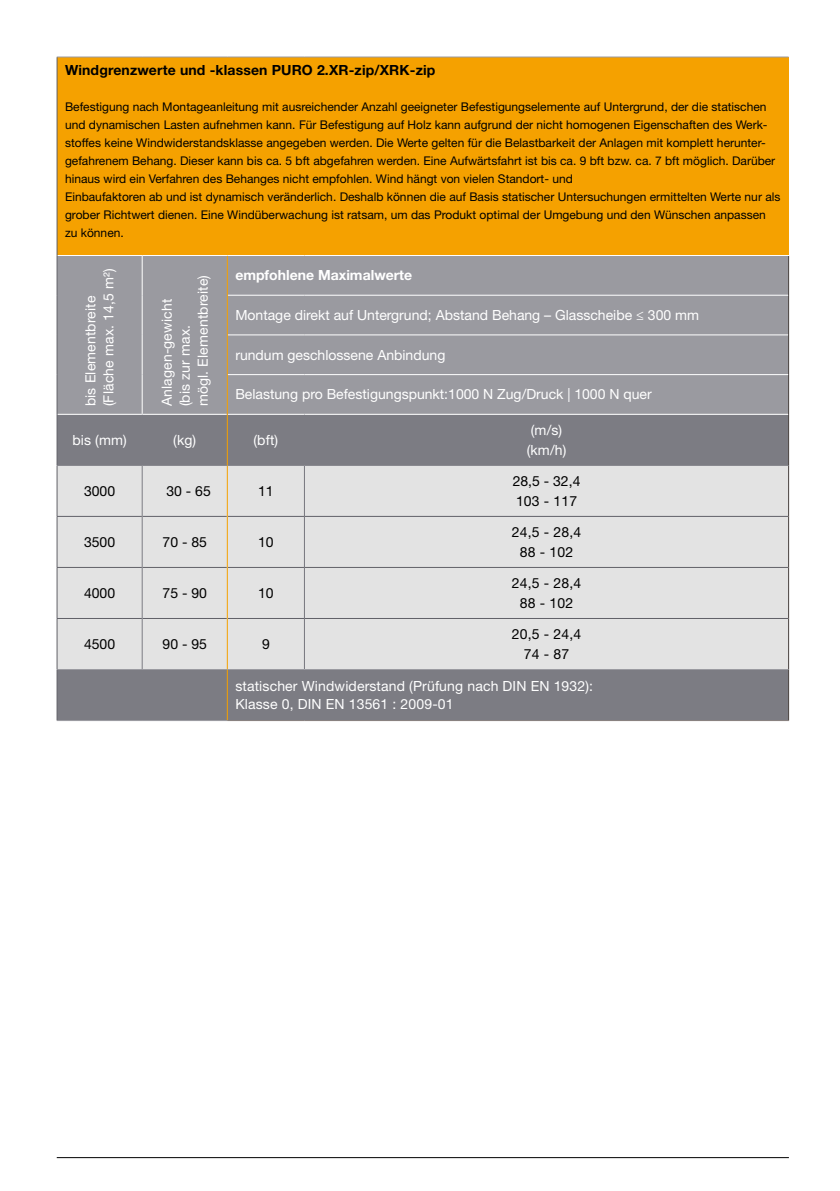
<style>
.page{position:relative;width:840px;height:1191px;background:#fff}
.page>*{position:absolute;margin:0;border:0;box-sizing:border-box;transform-origin:0 0}
.t1{font:14px/18px "Helvetica Neue LT Std";letter-spacing:.005em;color:#fff}
.t2{font:14px/20px "Helvetica Neue LT Std";color:#000;text-align:center}
.t3{font:700 14px "Helvetica Neue LT Std";letter-spacing:.01em;color:#000}
.t4{font:700 14px "Helvetica Neue LT Std";color:#fff}
.t5{font:12px/18px "Helvetica Neue LT Std";color:#000}
</style>
<div class="page">
<hr style="left:57px;top:1157px;width:731px;height:1px;background:#000">
<div style="left:57px;top:57px;width:731px;height:198px;background:#f5a100"></div>
<div style="left:58px;top:256px;width:729px;height:158px;background:#9a9aa0"></div>
<div style="left:58px;top:415px;width:729px;height:305px;background:#7c7c83"></div>
<div style="left:58px;top:466px;width:729px;height:203px;background:#e3e3e3"></div>
<hr style="left:57px;top:516px;width:85px;height:1px;background:#616168">
<hr style="left:142px;top:516px;width:85px;height:1px;background:#616168">
<hr style="left:57px;top:567px;width:85px;height:1px;background:#616168">
<hr style="left:142px;top:567px;width:85px;height:1px;background:#616168">
<hr style="left:57px;top:618px;width:85px;height:1px;background:#616168">
<hr style="left:142px;top:618px;width:85px;height:1px;background:#616168">
<hr style="left:57px;top:669px;width:85px;height:1px;background:#9a9aa0">
<hr style="left:142px;top:669px;width:85px;height:1px;background:#9a9aa0">
<hr style="left:142px;top:256px;width:1px;height:39px;background:#fff">
<hr style="left:142px;top:295px;width:1px;height:40px;background:#fff">
<hr style="left:142px;top:335px;width:1px;height:39px;background:#fff">
<hr style="left:142px;top:374px;width:1px;height:40px;background:#fff">
<hr style="left:228px;top:295px;width:76px;height:1px;background:#fff">
<hr style="left:304px;top:295px;width:483px;height:1px;background:#fff">
<hr style="left:228px;top:334px;width:76px;height:1px;background:#fff">
<hr style="left:304px;top:334px;width:483px;height:1px;background:#fff">
<hr style="left:228px;top:374px;width:76px;height:1px;background:#fff">
<hr style="left:304px;top:374px;width:483px;height:1px;background:#fff">
<hr style="left:142px;top:415px;width:1px;height:50px;background:#7c7c83">
<hr style="left:142px;top:670px;width:1px;height:50px;background:#7c7c83">
<hr style="left:57px;top:57px;width:85px;height:1px;background:#9a9aa0">
<hr style="left:142px;top:57px;width:85px;height:1px;background:#9a9aa0">
<hr style="left:227px;top:57px;width:77px;height:1px;background:#9a9aa0">
<hr style="left:304px;top:57px;width:484px;height:1px;background:#9a9aa0">
<hr style="left:57px;top:57px;width:1px;height:198px;background:#616168">
<hr style="left:57px;top:255px;width:1px;height:40px;background:#616168">
<hr style="left:57px;top:295px;width:1px;height:40px;background:#616168">
<hr style="left:57px;top:335px;width:1px;height:39px;background:#616168">
<hr style="left:57px;top:374px;width:1px;height:40px;background:#616168">
<hr style="left:57px;top:414px;width:1px;height:51px;background:#616168">
<hr style="left:57px;top:670px;width:1px;height:50px;background:#616168">
<hr style="left:57px;top:465px;width:1px;height:51px;background:#616168">
<hr style="left:57px;top:517px;width:1px;height:50px;background:#616168">
<hr style="left:57px;top:568px;width:1px;height:50px;background:#616168">
<hr style="left:57px;top:619px;width:1px;height:50px;background:#616168">
<hr style="left:57px;top:720px;width:85px;height:1px;background:#9a9aa0">
<hr style="left:142px;top:720px;width:85px;height:1px;background:#9a9aa0">
<hr style="left:57px;top:465px;width:85px;height:1px;background:#7c7c83">
<hr style="left:142px;top:465px;width:85px;height:1px;background:#7c7c83">
<hr style="left:227px;top:465px;width:77px;height:1px;background:#7c7c83">
<hr style="left:142px;top:465px;width:1px;height:51px;background:#7c7c83">
<hr style="left:142px;top:516px;width:1px;height:51px;background:#7c7c83">
<hr style="left:142px;top:567px;width:1px;height:51px;background:#7c7c83">
<hr style="left:142px;top:618px;width:1px;height:51px;background:#7c7c83">
<hr style="left:228px;top:516px;width:76px;height:1px;background:#616168">
<hr style="left:228px;top:567px;width:76px;height:1px;background:#616168">
<hr style="left:228px;top:618px;width:76px;height:1px;background:#616168">
<hr style="left:227px;top:669px;width:77px;height:1px;background:#9a9aa0">
<hr style="left:304px;top:415px;width:1px;height:50px;background:#7c7c83">
<hr style="left:304px;top:465px;width:484px;height:1px;background:#7c7c83">
<hr style="left:304px;top:465px;width:1px;height:51px;background:#7c7c83">
<hr style="left:304px;top:517px;width:1px;height:50px;background:#7c7c83">
<hr style="left:304px;top:568px;width:1px;height:50px;background:#7c7c83">
<hr style="left:304px;top:619px;width:1px;height:50px;background:#7c7c83">
<hr style="left:304px;top:516px;width:483px;height:1px;background:#616168">
<hr style="left:304px;top:567px;width:483px;height:1px;background:#616168">
<hr style="left:304px;top:618px;width:483px;height:1px;background:#616168">
<hr style="left:304px;top:669px;width:484px;height:1px;background:#9a9aa0">
<hr style="left:787px;top:256px;width:1px;height:39px;background:#48423f">
<hr style="left:787px;top:295px;width:1px;height:40px;background:#48423f">
<hr style="left:787px;top:335px;width:1px;height:39px;background:#48423f">
<hr style="left:787px;top:374px;width:1px;height:40px;background:#48423f">
<hr style="left:787px;top:414px;width:1px;height:51px;background:#48423f">
<hr style="left:787px;top:670px;width:1px;height:50px;background:#48423f">
<hr style="left:787px;top:465px;width:1px;height:51px;background:#48423f">
<hr style="left:787px;top:516px;width:1px;height:51px;background:#48423f">
<hr style="left:787px;top:567px;width:1px;height:51px;background:#48423f">
<hr style="left:787px;top:618px;width:1px;height:51px;background:#48423f">
<hr style="left:227px;top:720px;width:77px;height:1px;background:#867f7d">
<hr style="left:304px;top:720px;width:484px;height:1px;background:#867f7d">
<hr style="left:227px;top:256px;width:1px;height:39px;background:#f5a100">
<hr style="left:227px;top:295px;width:1px;height:40px;background:#f5a100">
<hr style="left:227px;top:335px;width:1px;height:39px;background:#f5a100">
<hr style="left:227px;top:374px;width:1px;height:40px;background:#f5a100">
<hr style="left:227px;top:414px;width:1px;height:51px;background:#f5a100">
<hr style="left:227px;top:670px;width:1px;height:50px;background:#f5a100">
<hr style="left:227px;top:465px;width:1px;height:51px;background:#f5a100">
<hr style="left:227px;top:516px;width:1px;height:51px;background:#f5a100">
<hr style="left:227px;top:567px;width:1px;height:51px;background:#f5a100">
<hr style="left:227px;top:618px;width:1px;height:51px;background:#f5a100">
<p class="t3" style="left:65px;top:61px;width:371px">Windgrenzwerte und -klassen PURO 2.XR-zip/XRK-zip</p>
<p class="t5" style="left:65px;top:98px;width:716px">Befestigung nach Montageanleitung mit ausreichender Anzahl geeigneter Befestigungselemente auf Untergrund, der die statischen und dynamischen Lasten aufnehmen kann. Für Befestigung auf Holz kann aufgrund der nicht homogenen Eigenschaften des Werk&shy;stoffes keine Windwiderstandsklasse angegeben werden. Die Werte gelten für die Belastbarkeit der Anlagen mit komplett herunter&shy;gefahrenem Behang. Dieser kann bis ca. 5 bft abgefahren werden. Eine Aufwärtsfahrt ist bis ca. 9 bft bzw. ca. 7 bft möglich. Darüber hinaus wird ein Verfahren des Behanges nicht empfohlen. Wind hängt von vielen Standort- und<br>Einbaufaktoren ab und ist dynamisch veränderlich. Deshalb können die auf Basis statischer Untersuchungen ermittelten Werte nur als grober Richtwert dienen. Eine Windüberwachung ist ratsam, um das Produkt optimal der Umgebung und den Wünschen anpassen zu können.</p>
<p class="t1" style="left:81px;top:406px;width:139px;rotate:-90deg">bis Elementbreite (Fläche max. 14,5 m²)</p>
<p class="t1" style="left:157px;top:406px;width:133px;rotate:-90deg">Anlagen-gewicht (bis zur max.<br>mögl. Elementbreite)</p>
<p class="t4" style="left:235px;top:267px;width:178px">empfohlene Maximalwerte</p>
<p class="t1" style="left:235px;top:306px;width:465px">Montage direkt auf Untergrund; Abstand Behang – Glasscheibe ≤ 300 mm</p>
<p class="t1" style="left:235px;top:345px;width:211px">rundum geschlossene Anbindung</p>
<p class="t1" style="left:235px;top:385px;width:417px">Belastung pro Befestigungspunkt:1000 N Zug/Druck | 1000 N quer</p>
<p class="t1" style="left:72px;top:431px;width:56px">bis (mm)</p>
<p class="t1" style="left:173px;top:431px;width:24px">(kg)</p>
<p class="t1" style="left:253px;top:431px;width:26px">(bft)</p>
<p class="t1" style="left:526px;top:420px;width:41px;line-height:20px">(m/s) (km/h)</p>
<p class="t2" style="left:84px;top:481px;width:33px">3000</p>
<p class="t2" style="left:166px;top:481px;width:46px">30 - 65</p>
<p class="t2" style="left:258px;top:481px;width:17px">11</p>
<p class="t2" style="left:512px;top:471px;width:69px;text-align:left">28,5 - 32,4<br>103 - 117</p>
<p class="t2" style="left:84px;top:532px;width:33px">3500</p>
<p class="t2" style="left:162px;top:532px;width:46px">70 - 85</p>
<p class="t2" style="left:258px;top:532px;width:17px">10</p>
<p class="t2" style="left:511px;top:522px;width:71px">24,5 - 28,4<br>88 - 102</p>
<p class="t2" style="left:84px;top:583px;width:33px">4000</p>
<p class="t2" style="left:162px;top:583px;width:46px">75 - 90</p>
<p class="t2" style="left:258px;top:583px;width:17px">10</p>
<p class="t2" style="left:511px;top:573px;width:71px">24,5 - 28,4<br>88 - 102</p>
<p class="t2" style="left:84px;top:634px;width:33px">4500</p>
<p class="t2" style="left:162px;top:634px;width:46px">90 - 95</p>
<p class="t2" style="left:262px;top:634px;width:9px">9</p>
<p class="t2" style="left:511px;top:624px;width:71px">20,5 - 24,4<br>74 - 87</p>
<p class="t1" style="left:235px;top:677px;width:359px">statischer Windwiderstand (Prüfung nach DIN EN 1932):<br>Klasse 0, DIN EN 13561 : 2009-01</p>
</div>
